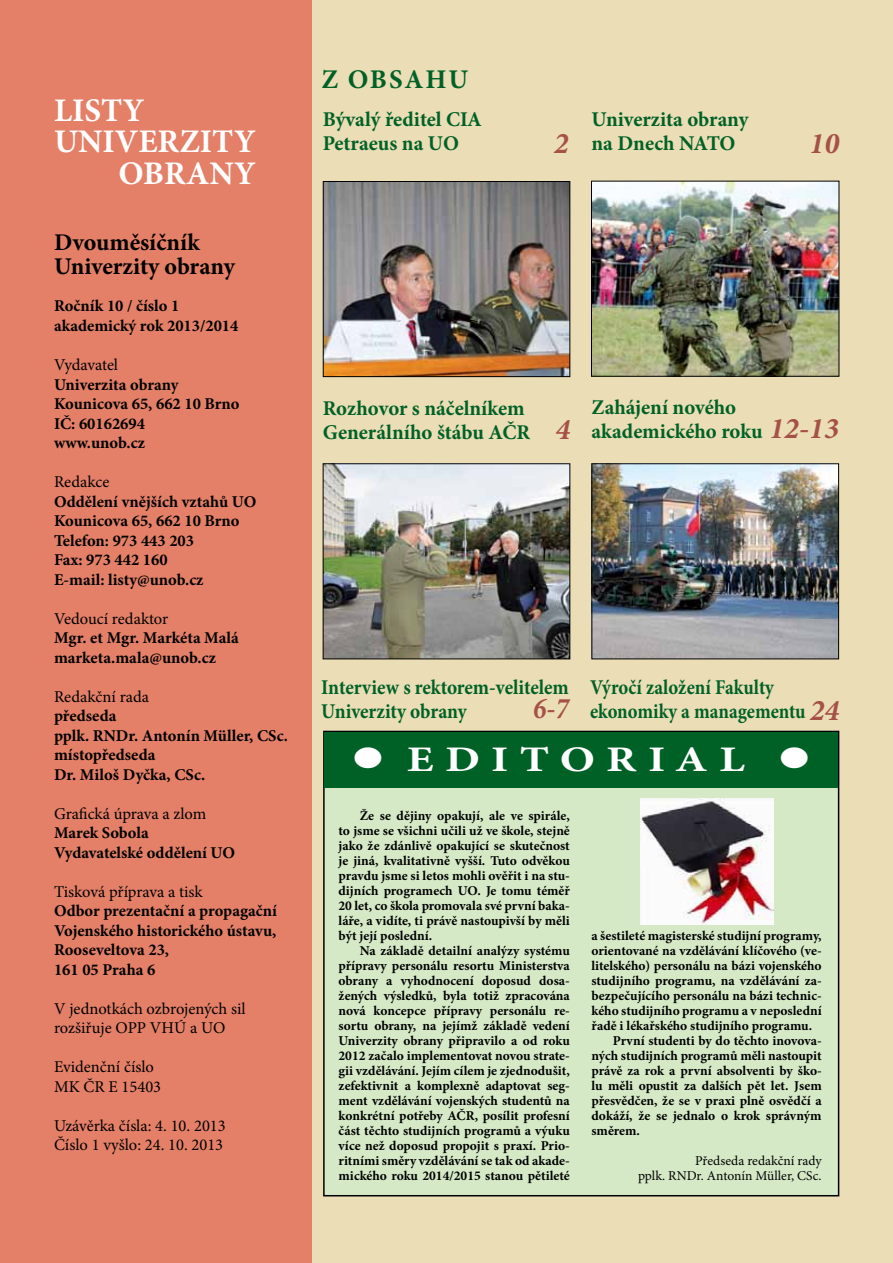
<style>
.page{position:relative;width:893px;height:1263px;background:#fff}
.page>*{position:absolute;margin:0;border:0;box-sizing:border-box;transform-origin:0 0}
.t1{font:700 36px "Minion Pro";letter-spacing:.245em;color:#fff;scale:1.28 1}
.t2{font:700 33px "Minion Pro";color:#fff}
.t3{font:italic 700 30px "Minion Pro";color:#a55148}
.t4{font:italic 700 30px "Minion Pro";color:#a55148;scale:.89 1}
.t5{font:700 27px "Minion Pro";letter-spacing:.07em;color:#006127}
.t6{font:700 24px/24px "Minion Pro";color:#000}
.t7{font:700 21px/24px "Minion Pro";color:#006127}
.t8{font:700 21px/24px "Minion Pro";color:#006127;scale:.92 1}
.t9{font:700 21px/24px "Minion Pro";color:#006127;scale:.89 1}
.t10{font:700 16.5px/19.5px "Minion Pro";color:#000}
.t11{font:16.5px/19.5px "Minion Pro";color:#000}
.t12{font:700 13.5px/15px "Minion Pro";color:#000;text-align:justify}
.t13{font:13.5px/15px "Minion Pro";color:#000;text-align:right}
.s1{font-style:italic;font-size:30px;color:#a55148}
</style>
<div class="page">
<div style="left:291px;top:0;width:602px;height:1263px;background:#ebddb5"></div>
<div style="left:0;top:0;width:312px;height:1263px;background:#e48067"></div>
<img style="left:593px;top:465px;width:244px;height:192px">
<div style="left:591px;top:463px;width:248px;height:196px;border:1px solid #000"></div>
<img style="left:325px;top:465px;width:243px;height:192px">
<div style="left:323px;top:463px;width:247px;height:196px;border:1px solid #000"></div>
<img style="left:325px;top:183px;width:243px;height:192px">
<div style="left:323px;top:181px;width:247px;height:196px;border:1px solid #000"></div>
<img style="left:593px;top:183px;width:244px;height:192px">
<div style="left:591px;top:181px;width:248px;height:196px;border:1px solid #000"></div>
<div style="left:324px;top:731px;width:515px;height:465px;background:#d5e9c7"></div>
<div style="left:325px;top:732px;width:513px;height:56px;background:#006127"></div>
<img style="left:640px;top:798px;width:133px;height:126px">
<h2 class="t2" style="left:54px;top:87px;width:92px">LISTY</h2>
<h2 class="t2" style="left:54px;top:118px;width:203px">UNIVERZITY</h2>
<h2 class="t2" style="left:118px;top:150px;width:139px">OBRANY</h2>
<h3 class="t6" style="left:54px;top:230px;width:182px">Dvouměsíčník<br>Univerzity obrany</h3>
<p class="t10" style="left:54px;top:296px;width:186px">Ročník 10 / číslo 1 akademický rok 2013/2014</p>
<p class="t11" style="left:54px;top:355px;width:66px">Vydavatel</p>
<p class="t10" style="left:54px;top:374px;width:187px">Univerzita obrany<br>Kounicova 65, 662 10 Brno<br>IČ: 60162694 www.unob.cz</p>
<p class="t11" style="left:54px;top:472px;width:57px">Redakce</p>
<p class="t10" style="left:54px;top:491px;width:204px">Oddělení vnějších vztahů UO<br>Kounicova 65, 662 10 Brno<br>Telefon: 973 443 203<br>Fax: 973 442 160<br>E-mail: listy@unob.cz</p>
<p class="t11" style="left:54px;top:609px;width:116px">Vedoucí redaktor</p>
<p class="t10" style="left:54px;top:628px;width:186px">Mgr. et Mgr. Markéta Malá marketa.mala@unob.cz</p>
<p class="t11" style="left:54px;top:687px;width:97px">Redakční rada</p>
<p class="t10" style="left:54px;top:706px;width:236px">předseda<br>pplk. RNDr. Antonín Müller, CSc. místopředseda<br>Dr. Miloš Dyčka, CSc.</p>
<p class="t11" style="left:54px;top:804px;width:154px">Grafická úprava a zlom</p>
<p class="t10" style="left:54px;top:823px;width:183px">Marek Sobola<br>Vydavatelské oddělení UO</p>
<p class="t11" style="left:54px;top:882px;width:150px">Tisková příprava a tisk</p>
<p class="t10" style="left:54px;top:901px;width:225px">Odbor prezentační a propagační<br>Vojenského historického ústavu,<br>Rooseveltova 23,<br>161 05 Praha 6</p>
<p class="t11" style="left:54px;top:999px;width:193px">V jednotkách ozbrojených sil rozšiřuje OPP VHÚ a UO</p>
<p class="t11" style="left:54px;top:1057px;width:109px">Evidenční číslo<br>MK ČR E 15403</p>
<p class="t11" style="left:54px;top:1116px;width:173px">Uzávěrka čísla: 4. 10. 2013<br>Číslo 1 vyšlo: 24. 10. 2013</p>
<h3 class="t5" style="left:321px;top:60px;width:148px">Z OBSAHU</h3>
<h3 class="t7" style="left:323px;top:107px;width:161px">Bývalý ředitel CIA<br>Petraeus na UO</h3>
<h3 class="t7" style="left:554px;top:107px;width:196px;text-indent:38px">Univerzita obrany<br><span class="s1">2</span> na Dnech NATO</h3>
<h3 class="t3" style="left:810px;top:122px;width:31px">10</h3>
<h3 class="t7" style="left:323px;top:396px;width:209px">Rozhovor s náčelníkem<br>Generálního štábu AČR</h3>
<h3 class="t3" style="left:555px;top:408px;width:16px">4</h3>
<h3 class="t7" style="left:591px;top:395px;width:173px">Zahájení nového akademického roku</h3>
<h3 class="t3" style="left:769px;top:407px;width:71px">12-13</h3>
<h3 class="t8" style="left:321px;top:675px;width:271px">Interview s rektorem-velitelem<br>Univerzity obrany</h3>
<h3 class="t4" style="left:533px;top:687px;width:41px">6-7</h3>
<h3 class="t9" style="left:590px;top:675px;width:244px">Výročí založení Fakulty ekonomiky a managementu</h3>
<h3 class="t3" style="left:810px;top:689px;width:31px">24</h3>
<h1 class="t1" style="left:351px;top:734px;width:361px">● EDITORIAL ●</h1>
<p class="t12" style="left:339px;top:808px;width:233px;text-indent:21px">Že se dějiny opakují, ale ve spirále, to jsme se všichni učili už ve škole, stejně jako že zdánlivě opakující se skutečnost je jiná, kvalitativně vyšší. Tuto odvěkou pravdu jsme si letos mohli ověřit i na stu&shy;dijních programech UO. Je tomu téměř 20 let, co škola promovala své první baka&shy;láře, a vidíte, ti právě nastoupivší by měli být její poslední.</p>
<p class="t12" style="left:339px;top:943px;width:233px;text-indent:21px">Na základě detailní analýzy systému přípravy personálu resortu Ministerstva obrany a vyhodnocení doposud dosa&shy;žených výsledků, byla totiž zpracována nová koncepce přípravy personálu re&shy;sortu obrany, na jejímž základě vedení Univerzity obrany připravilo a od roku 2012 začalo implementovat novou strate&shy;gii vzdělávání. Jejím cílem je zjednodušit, zefektivnit a komplexně adaptovat seg&shy;ment vzdělávání vojenských studentů na konkrétní potřeby AČR, posílit profesní část těchto studijních programů a výuku více než doposud propojit s praxí. Prio&shy;ritními směry vzdělávání se tak od akade&shy;mického roku 2014/2015 stanou pětileté</p>
<p class="t12" style="left:591px;top:928px;width:232px">a šestileté magisterské studijní programy,</p>
<p class="t12" style="left:591px;top:943px;width:232px">orientované na vzdělávání klíčového (ve-</p>
<p class="t12" style="left:591px;top:958px;width:232px">litelského) personálu na bázi vojenského</p>
<p class="t12" style="left:591px;top:973px;width:232px">studijního programu, na vzdělávání za-</p>
<p class="t12" style="left:591px;top:988px;width:232px">bezpečujícího personálu na bázi technic-</p>
<p class="t12" style="left:591px;top:1003px;width:232px">kého studijního programu a v neposlední</p>
<p class="t12" style="left:591px;top:1018px;width:222px">řadě i lékařského studijního programu.</p>
<p class="t12" style="left:613px;top:1033px;width:210px">První studenti by do těchto inovova-</p>
<p class="t12" style="left:591px;top:1048px;width:232px">ných studijních programů měli nastoupit</p>
<p class="t12" style="left:591px;top:1063px;width:232px">právě za rok a první absolventi by ško-</p>
<p class="t12" style="left:591px;top:1078px;width:232px">lu měli opustit za dalších pět let. Jsem</p>
<p class="t12" style="left:591px;top:1093px;width:232px">přesvědčen, že se v praxi plně osvědčí a</p>
<p class="t12" style="left:591px;top:1108px;width:232px">dokáží, že se jednalo o krok správným</p>
<p class="t12" style="left:591px;top:1123px;width:50px">směrem.</p>
<p class="t13" style="left:638px;top:1153px;width:185px">Předseda redakční rady<br>pplk. RNDr. Antonín Müller, CSc.</p>
</div>
